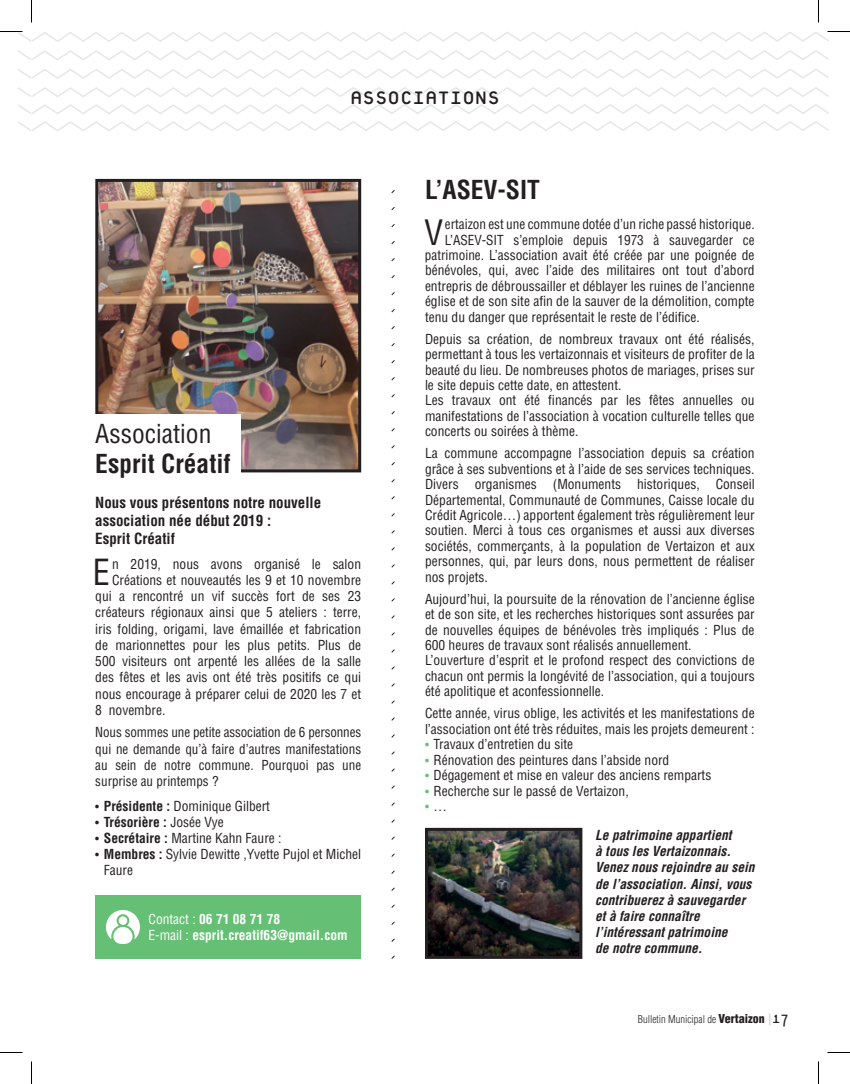
<style>
.page{position:relative;width:850px;height:1084px;background:#fff}
.page>*{position:absolute;margin:0;border:0;box-sizing:border-box;transform-origin:0 0}
.t1{font:condensed 35.1px "Helvetica LT Std";color:#231f20}
.t2{font:condensed 34.05px "Helvetica LT Std";color:#231f20}
.t3{font:27px "Platelet";color:#231f20}
.t4{font:700 condensed 25.5px "Helvetica LT Std";color:#231f20}
.t5{font:condensed 25.5px "Helvetica LT Std";color:#231f20}
.t6{font:700 condensed 15px/18px "Helvetica LT Std";color:#231f20}
.t7{font:condensed 13.5px/15.5px "Helvetica LT Std";color:#231f20}
.t8{font:italic 700 condensed 13.5px/16.2px "Helvetica LT Std";color:#231f20}
.t9{font:700 condensed 13.5px/16.2px "Helvetica LT Std";color:#fff}
.t10{font:700 condensed 13.5px "Helvetica LT Std";color:#231f20}
.t11{font:condensed 12px "Helvetica LT Std";color:#65bf74}
.t12{font:300 condensed 10.5px "Helvetica LT Std";color:#231f20}
.s1{font-size:12px}
.s2{font-weight:700}
.s3{font-weight:400;font-size:12px}
.s4{font-weight:400}
.s5{font-size:12px;color:#65bf74}
.s6{font-size:13.5px;color:#231f20}
.s7{font-weight:900;font-size:12px}
.s8{font-family:"Miriam Libre";font-weight:700;font-stretch:normal;font-size:12px;color:#d1d2d4}
.s9{font-family:"Platelet";font-weight:400;font-stretch:normal;font-size:18px}
</style>
<div class="page">
<svg style="left:19px;top:50px;width:810px;height:10px"></svg>
<svg style="left:19px;top:69px;width:810px;height:10px"></svg>
<svg style="left:19px;top:87px;width:810px;height:44px"></svg>
<img style="left:429px;top:831px;width:149px;height:123px">
<div style="left:425px;top:827px;width:157px;height:131px;border:3px solid #231f20"></div>
<div style="left:95px;top:895px;width:266px;height:63px;background:#65bf74"></div>
<img style="left:99px;top:183px;width:258px;height:285px">
<div style="left:95px;top:179px;width:266px;height:293px;border:3px solid #231f20"></div>
<div style="left:87px;top:414px;width:154px;height:69px;background:#fff"></div>
<svg style="left:106px;top:910px;width:34px;height:34px"></svg>
<div style="left:119px;top:916px;width:8px;height:8px;background:#fff;border-radius:50%"></div>
<svg style="left:0;top:31px;width:850px;height:11px"></svg>
<svg style="left:0;top:1052px;width:22px;height:1px"></svg>
<svg style="left:827px;top:1052px;width:23px;height:1px"></svg>
<svg style="left:31px;top:0;width:1px;height:23px"></svg>
<svg style="left:31px;top:1061px;width:1px;height:22px"></svg>
<svg style="left:818px;top:0;width:1px;height:23px"></svg>
<svg style="left:818px;top:1061px;width:1px;height:22px"></svg>
<h3 class="t3" style="left:350px;top:85px;width:151px">ASSOCIATIONS</h3>
<h3 class="t5" style="left:95px;top:417px;width:118px">Association</h3>
<h3 class="t4" style="left:95px;top:448px;width:137px">Esprit Créatif</h3>
<p class="t6" style="left:95px;top:493px;width:227px">Nous vous présentons notre nouvelle association née début 2019 :<br>Esprit Créatif</p>
<h1 class="t1" style="left:93px;top:550px;width:19px">E</h1>
<p class="t7" style="left:112px;top:556px;width:251px">n 2019, nous avons organisé le salon</p>
<p class="t7" style="left:112px;top:572px;width:251px">Créations et nouveautés les 9 et 10 novembre</p>
<p class="t7" style="left:95px;top:588px;width:267px">qui a rencontré un vif succès fort de ses 23</p>
<p class="t7" style="left:95px;top:604px;width:267px">créateurs régionaux ainsi que 5 ateliers : terre,</p>
<p class="t7" style="left:95px;top:621px;width:267px">iris folding, origami, lave émaillée et fabrication</p>
<p class="t7" style="left:95px;top:637px;width:267px">de marionnettes pour les plus petits. Plus de</p>
<p class="t7" style="left:95px;top:653px;width:267px">500 visiteurs ont arpenté les allées de la salle</p>
<p class="t7" style="left:95px;top:669px;width:267px">des fêtes et les avis ont été très positifs ce qui</p>
<p class="t7" style="left:95px;top:685px;width:267px">nous encourage à préparer celui de 2020 les 7 et</p>
<p class="t7" style="left:95px;top:702px;width:72px">8 novembre.</p>
<p class="t7" style="left:95px;top:724px;width:267px;line-height:16.2px;text-align:justify">Nous sommes une petite association de 6 personnes qui ne demande qu’à faire d’autres manifestations au sein de notre commune. Pourquoi pas une surprise au printemps ?</p>
<p class="t7" style="left:95px;top:798px;width:176px"><span class="s1">•</span> <span class="s2">Présidente :</span> Dominique Gilbert</p>
<p class="t10" style="left:95px;top:813px;width:130px"><span class="s3">•</span> Trésorière : <span class="s4">Josée Vye</span></p>
<p class="t7" style="left:95px;top:830px;width:188px"><span class="s1">•</span> <span class="s2">Secrétaire :</span> Martine Kahn Faure :</p>
<p class="t7" style="left:104px;top:846px;width:259px;line-height:16.2px;text-indent:-9px"><span class="s1">•</span> <span class="s2">Membres :</span> Sylvie Dewitte ,Yvette Pujol et Michel<br>Faure</p>
<p class="t9" style="left:148px;top:910px;width:201px"><span class="s4">Contact :</span> 06 71 08 71 78<br><span class="s4">E-mail :</span> esprit.creatif63@gmail.com</p>
<h3 class="t4" style="left:425px;top:173px;width:116px">L’ASEV-SIT</h3>
<h2 class="t2" style="left:424px;top:211px;width:20px">V</h2>
<p class="t7" style="left:445px;top:216px;width:311px">ertaizon est une commune dotée d’un riche passé historique.</p>
<p class="t7" style="left:445px;top:232px;width:311px">L’ASEV-SIT s’emploie depuis 1973 à sauvegarder ce</p>
<p class="t7" style="left:425px;top:247px;width:331px">patrimoine. L’association avait été créée par une poignée de</p>
<p class="t7" style="left:425px;top:263px;width:331px">bénévoles, qui, avec l’aide des militaires ont tout d’abord</p>
<p class="t7" style="left:425px;top:278px;width:331px">entrepris de débroussailler et déblayer les ruines de l’ancienne</p>
<p class="t7" style="left:425px;top:293px;width:331px">église et de son site afin de la sauver de la démolition, compte</p>
<p class="t7" style="left:425px;top:309px;width:276px">tenu du danger que représentait le reste de l’édifice.</p>
<p class="t7" style="left:425px;top:331px;width:331px">Depuis sa création, de nombreux travaux ont été réalisés, permettant à tous les vertaizonnais et visiteurs de profiter de la beauté du lieu. De nombreuses photos de mariages, prises sur le site depuis cette date, en attestent.<br>Les travaux ont été financés par les fêtes annuelles ou manifestations de l’association à vocation culturelle telles que concerts ou soirées à thème.</p>
<p class="t7" style="left:425px;top:445px;width:331px;text-align:justify">La commune accompagne l’association depuis sa création grâce à ses subventions et à l’aide de ses services techniques.<br>Divers organismes (Monuments historiques, Conseil Départemental, Communauté de Communes, Caisse locale du Crédit Agricole…) apportent également très régulièrement leur soutien. Merci à tous ces organismes et aussi aux diverses sociétés, commerçants, à la population de Vertaizon et aux personnes, qui, par leurs dons, nous permettent de réaliser nos projets.</p>
<p class="t7" style="left:425px;top:591px;width:331px">Aujourd’hui, la poursuite de la rénovation de l’ancienne église et de son site, et les recherches historiques sont assurées par de nouvelles équipes de bénévoles très impliqués : Plus de 600 heures de travaux sont réalisés annuellement.<br>L’ouverture d’esprit et le profond respect des convictions de chacun ont permis la longévité de l’association, qui a toujours été apolitique et aconfessionnelle.</p>
<p class="t7" style="left:425px;top:705px;width:331px">Cette année, virus oblige, les activités et les manifestations de l’association ont été très réduites, mais les projets demeurent :</p>
<p class="t7" style="left:425px;top:736px;width:150px"><span class="s5">•</span> Travaux d’entretien du site</p>
<p class="t7" style="left:425px;top:752px;width:246px"><span class="s5">•</span> Rénovation des peintures dans l’abside nord</p>
<p class="t7" style="left:425px;top:767px;width:288px"><span class="s5">•</span> Dégagement et mise en valeur des anciens remparts</p>
<p class="t7" style="left:425px;top:783px;width:205px"><span class="s5">•</span> Recherche sur le passé de Vertaizon,</p>
<p class="t11" style="left:425px;top:799px;width:24px">• <span class="s6">…</span></p>
<p class="t8" style="left:595px;top:827px;width:161px">Le patrimoine appartient<br>à tous les Vertaizonnais.<br>Venez nous rejoindre au sein de l’association. Ainsi, vous contribuerez à sauvegarder et à faire connaître l’intéressant patrimoine<br>de notre commune.</p>
<p class="t12" style="left:638px;top:1012px;width:152px">Bulletin Municipal de <span class="s7">Vertaizon</span> <span class="s8">|</span><span class="s9">17</span></p>
</div>
